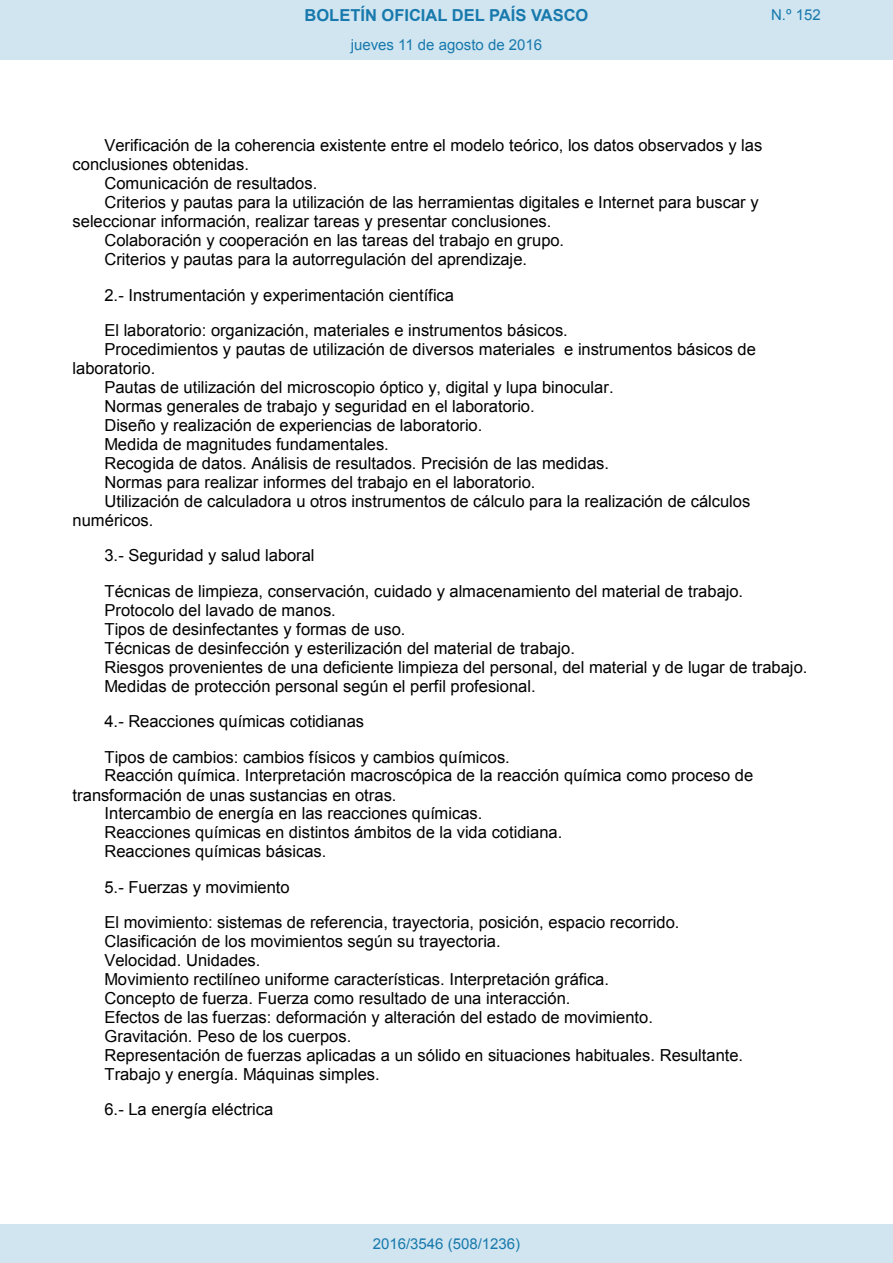
<style>
.page{position:relative;width:893px;height:1263px;background:#fff}
.page>*{position:absolute;margin:0;border:0;box-sizing:border-box;transform-origin:0 0}
.t1{font:16.5px/18.9px "Arial";color:#000}
.t2{font:700 16.5px "Arial";color:#1879ad}
.Paginacion_Centro{font:15px "Arial";color:#1879ad}
</style>
<div class="page">
<div style="left:0;top:0;width:893px;height:60px;background:#d0e5f0"></div>
<div style="left:0;top:1225px;width:893px;height:38px;background:#d0e5f0"></div>
<p class="t2" style="left:305px;top:4px;width:285px">BOLETÍN OFICIAL DEL PAÍS VASCO</p>
<p class="Paginacion_Centro" style="left:771px;top:5px;width:51px">N.º 152</p>
<p class="Paginacion_Centro" style="left:351px;top:35px;width:193px">jueves 11 de agosto de 2016</p>
<p class="t1" style="left:104px;top:136px;width:659px">Verificación de la coherencia existente entre el modelo teórico, los datos observados y las</p>
<p class="t1" style="left:73px;top:155px;width:178px">conclusiones obtenidas.</p>
<p class="t1" style="left:104px;top:174px;width:214px">Comunicación de resultados.</p>
<p class="t1" style="left:104px;top:193px;width:656px">Criterios y pautas para la utilización de las herramientas digitales e Internet para buscar y</p>
<p class="t1" style="left:73px;top:212px;width:480px">seleccionar información, realizar tareas y presentar conclusiones.</p>
<p class="t1" style="left:104px;top:231px;width:461px">Colaboración y cooperación en las tareas del trabajo en grupo.</p>
<p class="t1" style="left:104px;top:250px;width:424px">Criterios y pautas para la autorregulación del aprendizaje.</p>
<p class="t1" style="left:104px;top:277px;width:465px;line-height:35.4px">2.- Instrumentación y experimentación científica<br>El laboratorio: organización, materiales e instrumentos básicos.</p>
<p class="t1" style="left:104px;top:340px;width:653px">Procedimientos y pautas de utilización de diversos materiales e instrumentos básicos de</p>
<p class="t1" style="left:73px;top:359px;width:84px">laboratorio.</p>
<p class="t1" style="left:104px;top:378px;width:511px">Pautas de utilización del microscopio óptico y, digital y lupa binocular.</p>
<p class="t1" style="left:104px;top:397px;width:432px">Normas generales de trabajo y seguridad en el laboratorio.</p>
<p class="t1" style="left:104px;top:416px;width:379px">Diseño y realización de experiencias de laboratorio.</p>
<p class="t1" style="left:104px;top:435px;width:286px">Medida de magnitudes fundamentales.</p>
<p class="t1" style="left:104px;top:454px;width:506px">Recogida de datos. Análisis de resultados. Precisión de las medidas.</p>
<p class="t1" style="left:104px;top:473px;width:433px">Normas para realizar informes del trabajo en el laboratorio.</p>
<p class="t1" style="left:104px;top:492px;width:647px">Utilización de calculadora u otros instrumentos de cálculo para la realización de cálculos</p>
<p class="t1" style="left:73px;top:511px;width:82px">numéricos.</p>
<p class="t1" style="left:104px;top:538px;width:640px;line-height:35.4px">3.- Seguridad y salud laboral<br>Técnicas de limpieza, conservación, cuidado y almacenamiento del material de trabajo.</p>
<p class="t1" style="left:104px;top:600px;width:704px">Protocolo del lavado de manos.<br>Tipos de desinfectantes y formas de uso.<br>Técnicas de desinfección y esterilización del material de trabajo.<br>Riesgos provenientes de una deficiente limpieza del personal, del material y de lugar de trabajo.<br>Medidas de protección personal según el perfil profesional.</p>
<p class="t1" style="left:104px;top:704px;width:407px;line-height:35.4px">4.- Reacciones químicas cotidianas<br>Tipos de cambios: cambios físicos y cambios químicos.</p>
<p class="t1" style="left:104px;top:766px;width:650px">Reacción química. Interpretación macroscópica de la reacción química como proceso de</p>
<p class="t1" style="left:73px;top:785px;width:325px">transformación de unas sustancias en otras.</p>
<p class="t1" style="left:104px;top:804px;width:379px">Intercambio de energía en las reacciones químicas.</p>
<p class="t1" style="left:104px;top:823px;width:459px">Reacciones químicas en distintos ámbitos de la vida cotidiana.</p>
<p class="t1" style="left:104px;top:842px;width:223px">Reacciones químicas básicas.</p>
<p class="t1" style="left:104px;top:869px;width:576px;line-height:35.4px">5.- Fuerzas y movimiento<br>El movimiento: sistemas de referencia, trayectoria, posición, espacio recorrido.</p>
<p class="t1" style="left:104px;top:932px;width:640px">Clasificación de los movimientos según su trayectoria.<br>Velocidad. Unidades.<br>Movimiento rectilíneo uniforme características. Interpretación gráfica.<br>Concepto de fuerza. Fuerza como resultado de una interacción.<br>Efectos de las fuerzas: deformación y alteración del estado de movimiento.<br>Gravitación. Peso de los cuerpos.<br>Representación de fuerzas aplicadas a un sólido en situaciones habituales. Resultante.<br>Trabajo y energía. Máquinas simples.</p>
<p class="t1" style="left:104px;top:1100px;width:170px">6.- La energía eléctrica</p>
<p class="Paginacion_Centro" style="left:373px;top:1234px;width:149px">2016/3546 (508/1236)</p>
</div>
